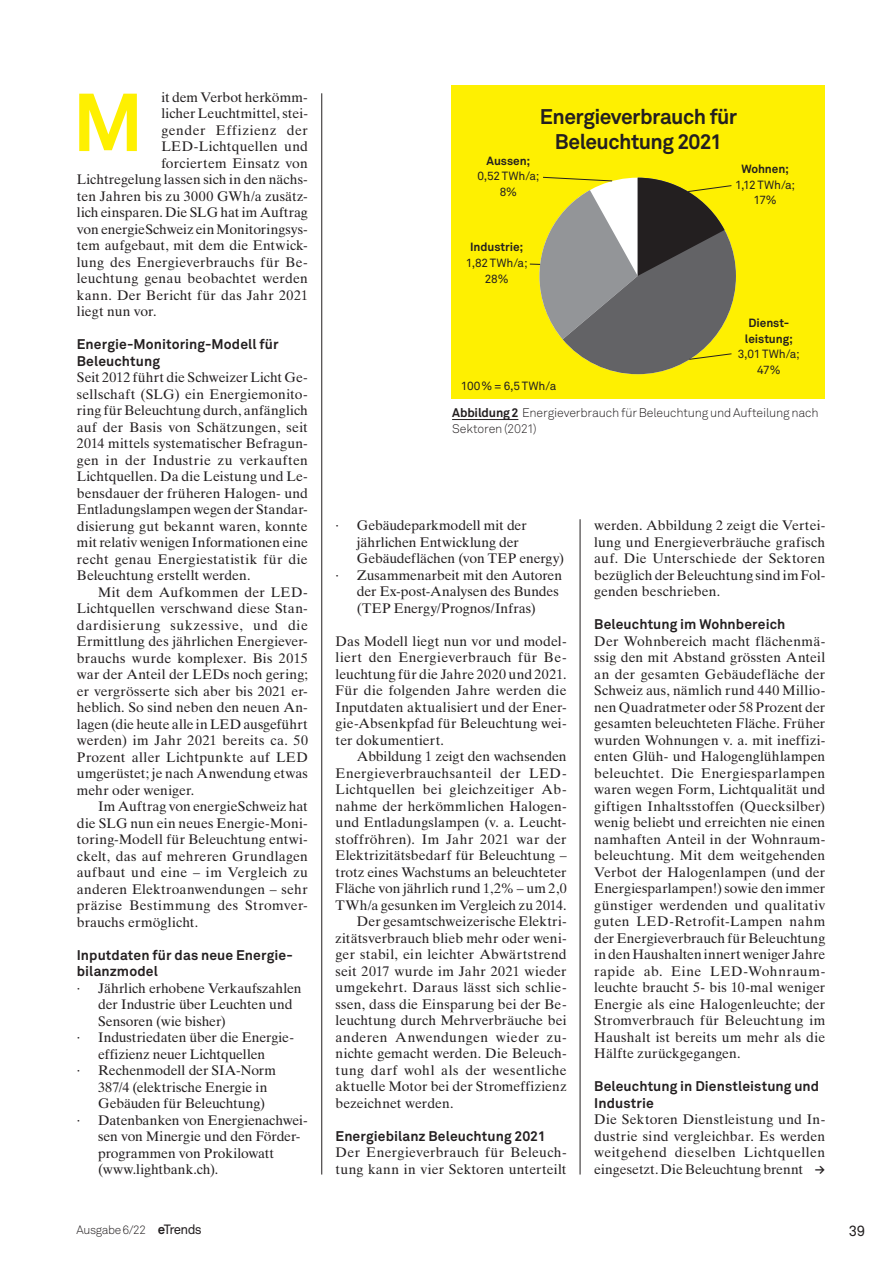
<style>
.page{position:relative;width:893px;height:1263px;background:#fff}
.page>*{position:absolute;margin:0;border:0;box-sizing:border-box;transform-origin:0 0}
.t1{font:700 81px "Akkurat Std";color:#fef001}
.t2{font:700 21px/25.2px "Akkurat Std";letter-spacing:-.025em;color:#231f20;text-align:center}
.t3{font:14.7px "Akkurat Std";color:#231f20}
.t4{font:13.8px/16.5px "Times Ten LT Std";letter-spacing:.01em;color:#231f20;text-align:justify}
.t5{font:13.8px "Times Ten LT Std";letter-spacing:-.01em;color:#231f20}
.t6{font:700 13.8px/16.5px "Akkurat Std";letter-spacing:.005em;color:#231f20}
.t7{font:13.8px "Times Ten LT Std";letter-spacing:-.015em;color:#231f20}
.t8{font:13.8px "Times Ten LT Std";letter-spacing:.03em;color:#231f20}
.t9{font:13.8px "Times Ten LT Std";letter-spacing:.045em;color:#231f20}
.t10{font:300 12.3px/16.5px "Akkurat Std";letter-spacing:-.01em;color:#231f20}
.t11{font:300 12px "Akkurat Std";letter-spacing:-.035em;color:#231f20}
.t12{font:11.85px/15.8px "Akkurat Std";letter-spacing:-.01em;color:#231f20;text-align:center}
.t13{font:700 11.85px/15.8px "Akkurat Std";letter-spacing:-.005em;color:#231f20;text-align:center}
.s1{font-weight:700}
.s2{font-family:"Akkurat Std";font-weight:700;font-size:12.75px}
.s3{font-weight:700;font-size:13.35px}
.s4{font-weight:400;font-size:13.35px}
</style>
<div class="page">
<hr style="left:321px;top:93px;width:1px;height:1081px;background:#231f20">
<hr style="left:580px;top:519px;width:1px;height:655px;background:#231f20">
<div style="left:451px;top:85px;width:374px;height:314px;background:#fef001"></div>
<hr style="left:452px;top:419px;width:66px;height:1px;background:#231f20">
<svg style="left:530px;top:177px;width:206px;height:197px"></svg>
<h1 class="t1" style="left:73px;top:72px;width:73px">M</h1>
<p class="t4" style="left:161px;top:89px;width:148px">it dem Verbot herkömm-</p>
<p class="t4" style="left:161px;top:105px;width:148px">licher Leuchtmittel, stei-</p>
<p class="t9" style="left:161px;top:122px;width:148px">gender Effizienz der</p>
<p class="t4" style="left:161px;top:138px;width:148px">LED-Lichtquellen und</p>
<p class="t4" style="left:161px;top:155px;width:148px">forciertem Einsatz von</p>
<p class="t4" style="left:77px;top:171px;width:233px">Lichtregelung lassen sich in den nächs-</p>
<p class="t4" style="left:77px;top:188px;width:233px">ten Jahren bis zu 3000 GWh/a zusätz-</p>
<p class="t4" style="left:77px;top:204px;width:233px">lich einsparen. Die SLG hat im Auftrag</p>
<p class="t4" style="left:77px;top:221px;width:233px">von energieSchweiz ein Monitoringsys-</p>
<p class="t4" style="left:77px;top:237px;width:233px">tem aufgebaut, mit dem die Entwick-</p>
<p class="t4" style="left:77px;top:254px;width:233px">lung des Energieverbrauchs für Be-</p>
<p class="t4" style="left:77px;top:270px;width:233px">leuchtung genau beobachtet werden</p>
<p class="t4" style="left:77px;top:287px;width:233px">kann. Der Bericht für das Jahr 2021</p>
<p class="t4" style="left:77px;top:303px;width:81px">liegt nun vor.</p>
<p class="t6" style="left:77px;top:336px;width:203px">Energie-Monitoring-Modell für<br>Beleuchtung</p>
<p class="t4" style="left:77px;top:369px;width:233px">Seit 2012 führt die Schweizer Licht Ge&shy;sellschaft (SLG) ein Energiemonito&shy;ring für Beleuchtung durch, anfänglich auf der Basis von Schätzungen, seit 2014 mittels systematischer Befragun&shy;gen in der Industrie zu verkauften Lichtquellen. Da die Leistung und Le&shy;bensdauer der früheren Halogen- und Entladungslampen wegen der Standar&shy;disierung gut bekannt waren, konnte mit relativ wenigen Informationen eine recht genau Energiestatistik für die Beleuchtung erstellt werden.</p>
<p class="t4" style="left:77px;top:583px;width:233px;text-indent:21px">Mit dem Aufkommen der LED-Lichtquellen verschwand diese Stan&shy;dardisierung sukzessive, und die Ermittlung des jährlichen Energiever&shy;brauchs wurde komplexer. Bis 2015 war der Anteil der LEDs noch gering; er vergrösserte sich aber bis 2021 er&shy;heblich. So sind neben den neuen An&shy;lagen (die heute alle in LED ausgeführt werden) im Jahr 2021 bereits ca. 50<br>Prozent aller Lichtpunkte auf LED umgerüstet; je nach Anwendung etwas mehr oder weniger.</p>
<p class="t4" style="left:77px;top:798px;width:233px;text-indent:21px">Im Auftrag von energieSchweiz hat die SLG nun ein neues Energie-Moni&shy;toring-Modell für Beleuchtung entwi&shy;ckelt, das auf mehreren Grundlagen aufbaut und eine – im Vergleich zu anderen Elektroanwendungen – sehr präzise Bestimmung des Stromver&shy;brauchs ermöglicht.</p>
<p class="t6" style="left:77px;top:946px;width:217px">Inputdaten für das neue Energie&shy;bilanzmodel</p>
<p class="t5" style="left:77px;top:979px;width:226px">· Jährlich erhobene Verkaufszahlen</p>
<p class="t5" style="left:98px;top:996px;width:196px">der Industrie über Leuchten und</p>
<p class="t5" style="left:98px;top:1012px;width:129px">Sensoren (wie bisher)</p>
<p class="t5" style="left:77px;top:1029px;width:219px">· Industriedaten über die Energie-</p>
<p class="t5" style="left:98px;top:1045px;width:169px">effizienz neuer Lichtquellen</p>
<p class="t5" style="left:77px;top:1062px;width:201px">· Rechenmodell der SIA-Norm</p>
<p class="t4" style="left:98px;top:1078px;width:171px">387/4 (elektrische Energie in</p>
<p class="t5" style="left:98px;top:1095px;width:169px">Gebäuden für Beleuchtung)</p>
<p class="t7" style="left:77px;top:1111px;width:232px">· Datenbanken von Energienachwei-</p>
<p class="t7" style="left:98px;top:1128px;width:204px">sen von Minergie und den Förder-</p>
<p class="t5" style="left:98px;top:1144px;width:178px">programmen von Prokilowatt</p>
<p class="t4" style="left:98px;top:1161px;width:122px">(www.lightbank.ch).</p>
<h2 class="t2" style="left:540px;top:104px;width:199px">Energieverbrauch für<br>Beleuchtung 2021</h2>
<p class="t13" style="left:487px;top:153px;width:45px">Aussen;</p>
<p class="t12" style="left:477px;top:169px;width:64px">0,52 TWh/a;<br>8%</p>
<p class="t13" style="left:741px;top:161px;width:49px">Wohnen;</p>
<p class="t12" style="left:735px;top:177px;width:62px">1,12 TWh/a;<br>17%</p>
<p class="t13" style="left:470px;top:239px;width:54px">Industrie;</p>
<p class="t12" style="left:466px;top:255px;width:63px">1,82 TWh/a;<br>28%</p>
<p class="t12" style="left:461px;top:379px;width:97px">100% = 6,5 TWh/a</p>
<p class="t13" style="left:745px;top:315px;width:49px">Dienst&shy;leistung;</p>
<p class="t12" style="left:738px;top:347px;width:64px">3,01 TWh/a;<br>47%</p>
<p class="t10" style="left:452px;top:404px;width:368px"><span class="s1">Abbildung 2</span> Energieverbrauch für Beleuchtung und Aufteilung nach<br>Sektoren (2021)</p>
<p class="t5" style="left:336px;top:517px;width:193px">· Gebäudeparkmodell mit der</p>
<p class="t4" style="left:357px;top:534px;width:164px">jährlichen Entwicklung der</p>
<p class="t5" style="left:357px;top:550px;width:209px">Gebäudeflächen (von TEP energy)</p>
<p class="t5" style="left:336px;top:567px;width:228px">· Zusammenarbeit mit den Autoren</p>
<p class="t4" style="left:357px;top:583px;width:204px">der Ex-post-Analysen des Bundes</p>
<p class="t4" style="left:357px;top:600px;width:180px">(TEP Energy/Prognos/Infras)</p>
<p class="t4" style="left:336px;top:633px;width:233px">Das Modell liegt nun vor und model&shy;liert den Energieverbrauch für Be&shy;leuchtung für die Jahre 2020 und 2021.<br>Für die folgenden Jahre werden die Inputdaten aktualisiert und der Ener&shy;gie-Absenkpfad für Beleuchtung wei&shy;ter dokumentiert.</p>
<p class="t4" style="left:357px;top:748px;width:211px">Abbildung 1 zeigt den wachsenden</p>
<p class="t4" style="left:336px;top:765px;width:233px">Energieverbrauchsanteil der LED-</p>
<p class="t4" style="left:336px;top:781px;width:233px">Lichtquellen bei gleichzeitiger Ab-</p>
<p class="t4" style="left:336px;top:798px;width:233px">nahme der herkömmlichen Halogen-</p>
<p class="t4" style="left:336px;top:814px;width:233px">und Entladungslampen (v. a. Leucht-</p>
<p class="t4" style="left:336px;top:831px;width:233px">stoffröhren). Im Jahr 2021 war der</p>
<p class="t4" style="left:336px;top:847px;width:233px">Elektrizitätsbedarf für Beleuchtung –</p>
<p class="t4" style="left:336px;top:864px;width:233px">trotz eines Wachstums an beleuchteter</p>
<p class="t4" style="left:336px;top:880px;width:233px">Fläche von jährlich rund 1,2% – um 2,0</p>
<p class="t4" style="left:336px;top:897px;width:233px">TWh/a gesunken im Vergleich zu 2014.</p>
<p class="t4" style="left:357px;top:913px;width:211px">Der gesamtschweizerische Elektri-</p>
<p class="t4" style="left:336px;top:930px;width:233px">zitätsverbrauch blieb mehr oder weni-</p>
<p class="t4" style="left:336px;top:946px;width:233px">ger stabil, ein leichter Abwärtstrend</p>
<p class="t4" style="left:336px;top:963px;width:233px">seit 2017 wurde im Jahr 2021 wieder</p>
<p class="t4" style="left:336px;top:979px;width:233px">umgekehrt. Daraus lässt sich schlie-</p>
<p class="t4" style="left:336px;top:996px;width:233px">ssen, dass die Einsparung bei der Be-</p>
<p class="t4" style="left:336px;top:1012px;width:233px">leuchtung durch Mehrverbräuche bei</p>
<p class="t4" style="left:336px;top:1029px;width:233px">anderen Anwendungen wieder zu-</p>
<p class="t4" style="left:336px;top:1045px;width:233px">nichte gemacht werden. Die Beleuch-</p>
<p class="t8" style="left:336px;top:1062px;width:233px">tung darf wohl als der wesentliche</p>
<p class="t4" style="left:336px;top:1078px;width:233px">aktuelle Motor bei der Stromeffizienz</p>
<p class="t4" style="left:336px;top:1095px;width:119px">bezeichnet werden.</p>
<p class="t6" style="left:336px;top:1128px;width:212px">Energiebilanz Beleuchtung 2021</p>
<p class="t4" style="left:336px;top:1144px;width:233px">Der Energieverbrauch für Beleuch&shy;tung kann in vier Sektoren unterteilt</p>
<p class="t4" style="left:594px;top:517px;width:233px">werden. Abbildung 2 zeigt die Vertei&shy;lung und Energieverbräuche grafisch auf. Die Unterschiede der Sektoren bezüglich der Beleuchtung sind im Fol&shy;genden beschrieben.</p>
<p class="t6" style="left:594px;top:616px;width:193px">Beleuchtung im Wohnbereich</p>
<p class="t4" style="left:594px;top:633px;width:233px">Der Wohnbereich macht flächenmä&shy;ssig den mit Abstand grössten Anteil an der gesamten Gebäudefläche der Schweiz aus, nämlich rund 440 Millio&shy;nen Quadratmeter oder 58 Prozent der gesamten beleuchteten Fläche. Früher wurden Wohnungen v. a. mit ineffizi&shy;enten Glüh- und Halogenglühlampen beleuchtet. Die Energiesparlampen waren wegen Form, Lichtqualität und giftigen Inhaltsstoffen (Quecksilber) wenig beliebt und erreichten nie einen namhaften Anteil in der Wohnraum&shy;beleuchtung. Mit dem weitgehenden Verbot der Halogenlampen (und der Energiesparlampen!) sowie den immer günstiger werdenden und qualitativ guten LED-Retrofit-Lampen nahm der Energieverbrauch für Beleuchtung in den Haushalten innert weniger Jahre rapide ab. Eine LED-Wohnraum&shy;leuchte braucht 5- bis 10-mal weniger Energie als eine Halogenleuchte; der Stromverbrauch für Beleuchtung im Haushalt ist bereits um mehr als die Hälfte zurückgegangen.</p>
<p class="t6" style="left:594px;top:1078px;width:226px">Beleuchtung in Dienstleistung und<br>Industrie</p>
<p class="t4" style="left:594px;top:1111px;width:233px">Die Sektoren Dienstleistung und In&shy;dustrie sind vergleichbar. Es werden weitgehend dieselben Lichtquellen eingesetzt. Die Beleuchtung brennt <span class="s2">→</span></p>
<p class="t11" style="left:77px;top:1223px;width:127px">Ausgabe 6/22 <span class="s3">e</span><span class="s4">Trends</span></p>
<p class="t3" style="left:849px;top:1223px;width:18px">39</p>
</div>
